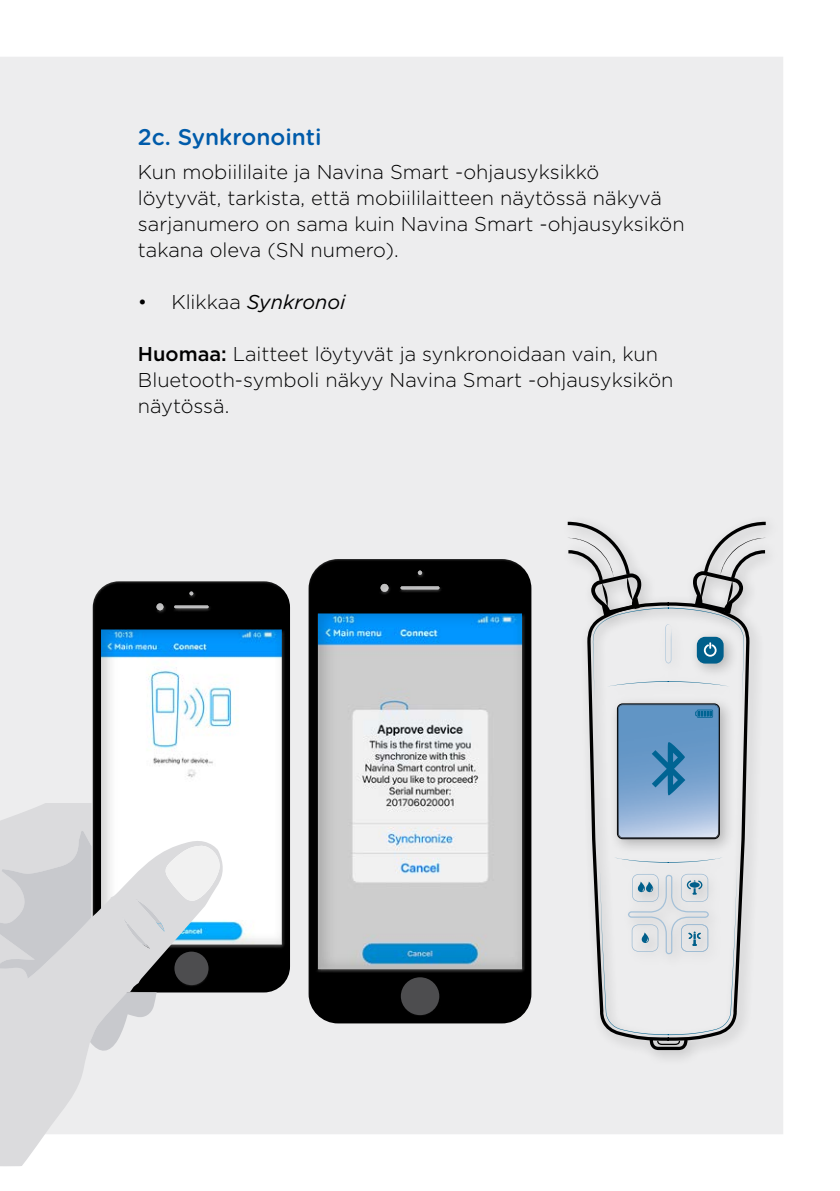
<style>
.page{position:relative;width:840px;height:1191px;background:#fff}
.page>*{position:absolute;margin:0;border:0;box-sizing:border-box;transform-origin:0 0}
.t1{font:500 22.6px "Gotham Rounded";color:#005baa}
.t2{font:300 20px/26px "Gotham";color:#000}
.t3{font:italic 20px "Gotham";color:#000}
.s1{font-weight:300;font-style:normal}
.s2{font-weight:500}
</style>
<div class="page">
<div style="left:0;top:57px;width:782px;height:1077px;background:#ededee"></div>
<div style="left:93px;top:587px;width:197px;height:405px;background:#000;opacity:.75"></div>
<svg style="left:0;top:803px;width:224px;height:363px"></svg>
<svg style="left:0;top:808px;width:92px;height:170px"></svg>
<svg style="left:90px;top:992px;width:66px;height:62px"></svg>
<svg style="left:123px;top:844px;width:97px;height:104px"></svg>
<div style="left:308px;top:567px;width:223px;height:456px;background:#000;opacity:.75"></div>
<div style="left:400px;top:977px;width:39px;height:38px;background:#4d4d4f;border-radius:50%"></div>
<div style="left:559px;top:514px;width:221px;height:552px;background:#ededee"></div>
<svg style="left:592px;top:839px;width:157px;height:195px;fill:#e0e0e1"></svg>
<svg style="left:599px;top:857px;width:137px;height:193px"></svg>
<svg style="left:567px;top:522px;width:198px;height:317px"></svg>
<p class="t1" style="left:138px;top:121px;width:185px">2c. Synkronointi</p>
<p class="t2" style="left:138px;top:158px;width:548px">Kun mobiililaite ja Navina Smart -ohjausyksikkö löytyvät, tarkista, että mobiililaitteen näytössä näkyvä sarjanumero on sama kuin Navina Smart -ohjausyksikön takana oleva (SN numero).</p>
<p class="t3" style="left:138px;top:289px;width:209px"><span class="s1">• Klikkaa</span> Synkronoi</p>
<p class="t2" style="left:138px;top:340px;width:536px"><span class="s2">Huomaa:</span> Laitteet löytyvät ja synkronoidaan vain, kun<br>Bluetooth-symboli näkyy Navina Smart -ohjausyksikön näytössä.</p>
</div>
